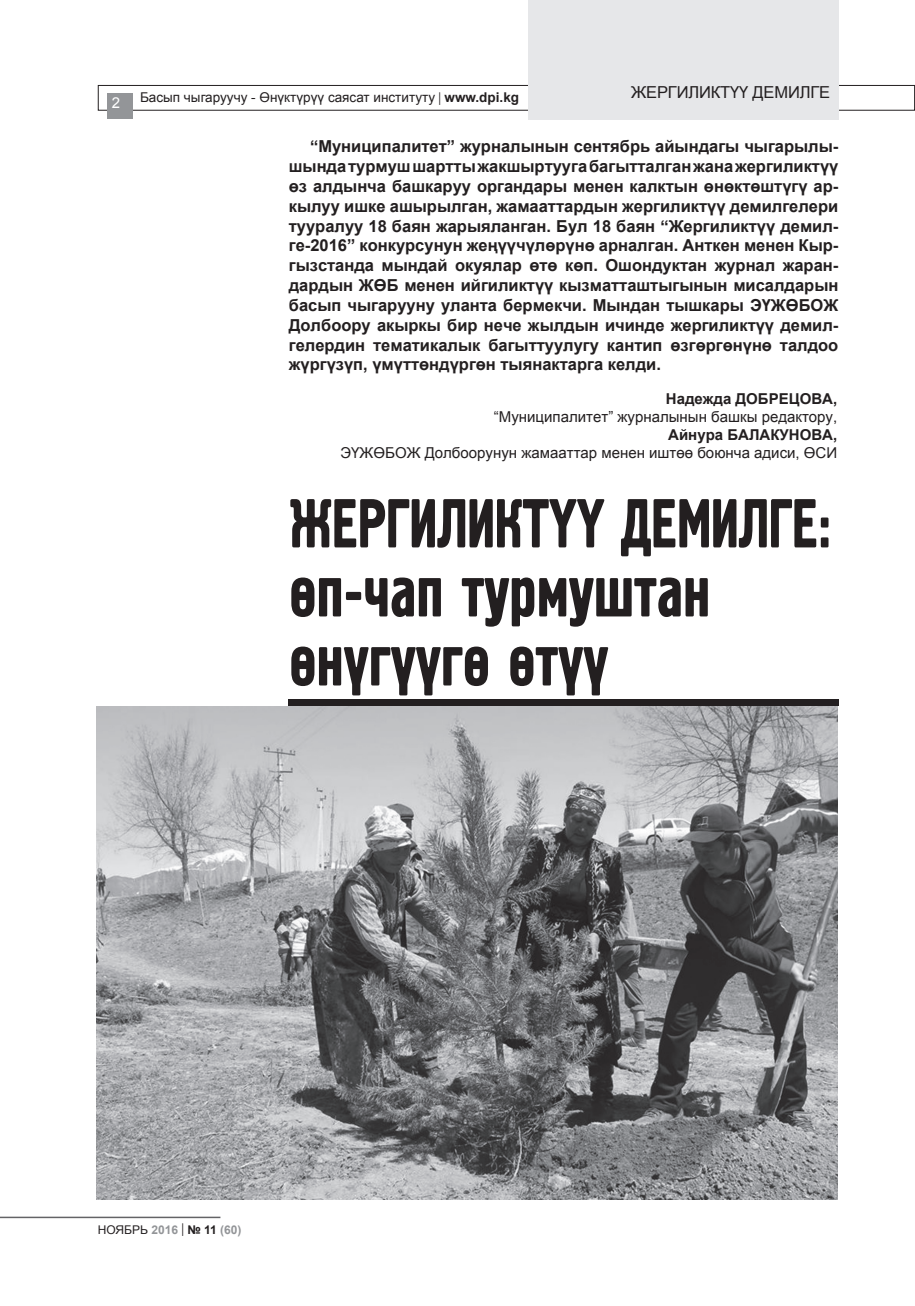
<style>
.page{position:relative;width:915px;height:1306px;background:#fff}
.page>*{position:absolute;margin:0;border:0;box-sizing:border-box;transform-origin:0 0}
.t1{font:69px/69px "KS Hermes";color:#231f20;scale:.77 1}
.t2{font:700 16.5px/19.8px "Arial";color:#231f20;text-align:justify}
.t3{font:16.5px "Arial";letter-spacing:-.01em;color:#231f20}
.t4{font:15px "Arial";color:#231f20}
.t5{font:700 15px "Arial";color:#231f20}
.t6{font:15px "Arial";color:#fff}
.t7{font:13.5px "Arial";color:#231f20}
.t8{font:700 12px "Arial";color:#939598}
.s1{font-weight:700}
.s2{font-weight:400;color:#231f20}
.s3{font-weight:400;font-size:13.5px;color:#231f20}
.s4{color:#231f20}
</style>
<div class="page">
<div style="left:98px;top:85px;width:816px;height:26px;border:1px solid #231f20"></div>
<div style="left:107px;top:94px;width:26px;height:25px;background:#939598"></div>
<div style="left:527px;top:0;width:311px;height:119px;background:#e6e7e9"></div>
<hr style="left:0;top:1216px;width:220px;height:2px;background:#636366">
<div style="left:289px;top:699px;width:549px;height:7px;background:#231f20"></div>
<img style="left:97px;top:706px;width:740px;height:493px">
<p class="t3" style="left:631px;top:81px;width:200px">ЖЕРГИЛИКТҮҮ ДЕМИЛГЕ</p>
<p class="t2" style="left:289px;top:137px;width:551px;text-indent:21px">“Муниципалитет” журналынын сентябрь айындагы чыгарылы&shy;шында турмуш шартты жакшыртууга багытталган жана жергиликтүү өз алдынча башкаруу органдары менен калктын өнөктөштүгү ар&shy;кылуу ишке ашырылган, жамааттардын жергиликтүү демилгелери тууралуу 18 баян жарыяланган. Бул 18 баян “Жергиликтүү демил&shy;ге-2016” конкурсунун жеңүүчүлөрүнө арналган. Анткен менен Кыр&shy;гызстанда мындай окуялар өтө көп. Ошондуктан журнал жаран&shy;дардын ЖӨБ менен ийгиликтүү кызматташтыгынын мисалдарын басып чыгарууну уланта бермекчи. Мындан тышкары ЭҮЖӨБОЖ Долбоору акыркы бир нече жылдын ичинде жергиликтүү демил&shy;гелердин тематикалык багыттуулугу кантип өзгөргөнүнө талдоо жүргүзүп, үмүттөндүргөн тыянактарга келди.</p>
<p class="t6" style="left:112px;top:92px;width:10px">2</p>
<p class="t7" style="left:140px;top:88px;width:380px">Басып чыгаруучу - Өнүктүрүү саясат институту | <span class="s1">www.dpi.kg</span></p>
<p class="t5" style="left:665px;top:389px;width:173px">Надежда ДОБРЕЦОВА,</p>
<p class="t4" style="left:493px;top:407px;width:345px">“Муниципалитет” журналынын башкы редактору,</p>
<p class="t5" style="left:668px;top:425px;width:170px">Айнура БАЛАКУНОВА,</p>
<p class="t4" style="left:340px;top:443px;width:498px">ЭҮЖӨБОЖ Долбоорунун жамааттар менен иштөө боюнча адиси, ӨСИ</p>
<h1 class="t1" style="left:289px;top:491px;width:705px">ЖЕРГИЛИКТ++ ДЕМИЛГЕ: ёп-чап турмуштан ён=г==гё ёт==</h1>
<p class="t8" style="left:98px;top:1222px;width:145px"><span class="s2">НОЯБРЬ</span> 2016 <span class="s3">|</span> <span class="s4">№ 11</span> (60)</p>
</div>
